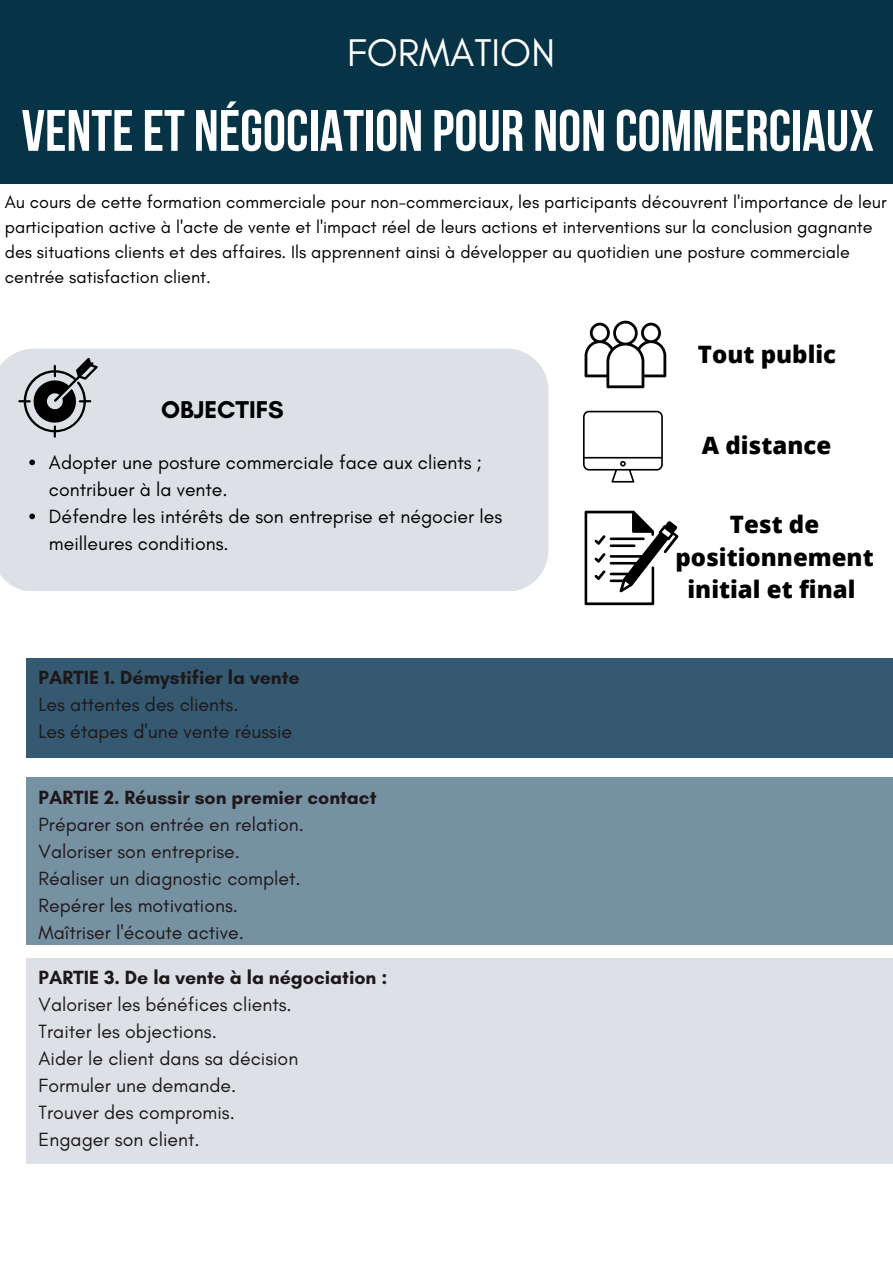
<style>
.page{position:relative;width:893px;height:1264px;background:#fff}
.page>*{position:absolute;margin:0;border:0;box-sizing:border-box;transform-origin:0 0}
.t1{font:700 58.2px "Bebas Neue";color:#fff}
.t2{font:39.3px "Glacial Indifference";color:#fff}
.t3{font:700 24.75px "Glacial Indifference";color:#000}
.t4{font:800 24px/32.5px "Open Sans";color:#000;text-align:center}
.t5{font:19.5px/27px "Glacial Indifference";color:#1e181a}
.t6{font:19.5px/27px "Glacial Indifference";color:#000}
.t7{font:700 19.5px "Glacial Indifference";color:#1e181a}
.t8{font:18px/24.8px "Glacial Indifference";color:#000}
</style>
<div class="page">
<div style="left:0;top:0;width:892px;height:183px;background:#073346"></div>
<div style="left:0;top:348px;width:548px;height:243px;background:#dde1e5"></div>
<svg style="left:18px;top:358px;width:80px;height:79px;background:#989b9e"></svg>
<svg style="left:584px;top:321px;width:82px;height:67px"></svg>
<svg style="left:583px;top:411px;width:79px;height:71px"></svg>
<svg style="left:584px;top:510px;width:94px;height:95px"></svg>
<svg style="left:29px;top:459px;width:6px;height:6px"></svg>
<svg style="left:29px;top:513px;width:6px;height:6px"></svg>
<div style="left:26px;top:777px;width:866px;height:167px;background:#7691a2"></div>
<div style="left:26px;top:958px;width:866px;height:205px;background:#dde1e5"></div>
<div style="left:26px;top:658px;width:866px;height:99px;background:#345970"></div>
<h2 class="t2" style="left:347px;top:28px;width:209px">FORMATION</h2>
<h1 class="t1" style="left:22px;top:107px;width:854px">VENTEET NÉGOCIATION POUR NON COMMERCIAUX</h1>
<p class="t8" style="left:5px;top:190px;width:883px">Au cours de cette formation commerciale pour non-commerciaux, les participants découvrent l'importance de leur participation active à l'acte de vente et l'impact réel de leurs actions et interventions sur la conclusion gagnante des situations clients et des affaires. Ils apprennent ainsi à développer au quotidien une posture commerciale centrée satisfaction client.</p>
<h3 class="t3" style="left:161px;top:394px;width:124px">OBJECTIFS</h3>
<p class="t6" style="left:49px;top:448px;width:455px">Adopter une posture commerciale face aux clients ; contribuer à la vente.<br>Défendre les intérêts de son entreprise et négocier les meilleures conditions.</p>
<p class="t7" style="left:39px;top:665px;width:262px">PARTIE 1. Démystifier la vente</p>
<p class="t5" style="left:39px;top:690px;width:255px">Les attentes des clients.<br>Les étapes d'une vente réussie</p>
<p class="t7" style="left:39px;top:785px;width:339px">PARTIE 2. Réussir son premier contact</p>
<p class="t5" style="left:39px;top:810px;width:267px">Préparer son entrée en relation.<br>Valoriser son entreprise.<br>Réaliser un diagnostic complet.<br>Repérer les motivations.<br>Maîtriser l'écoute active.</p>
<p class="t7" style="left:39px;top:965px;width:350px">PARTIE 3. De la vente à la négociation :</p>
<p class="t5" style="left:39px;top:990px;width:261px">Valoriser les bénéfices clients.<br>Traiter les objections.<br>Aider le client dans sa décision<br>Formuler une demande.<br>Trouver des compromis.<br>Engager son client.</p>
<h3 class="t4" style="left:698px;top:337px;width:140px">Tout public</h3>
<h3 class="t4" style="left:701px;top:428px;width:131px">A distance</h3>
<h3 class="t4" style="left:675px;top:507px;width:200px">Test de positionnement initial et final</h3>
</div>
